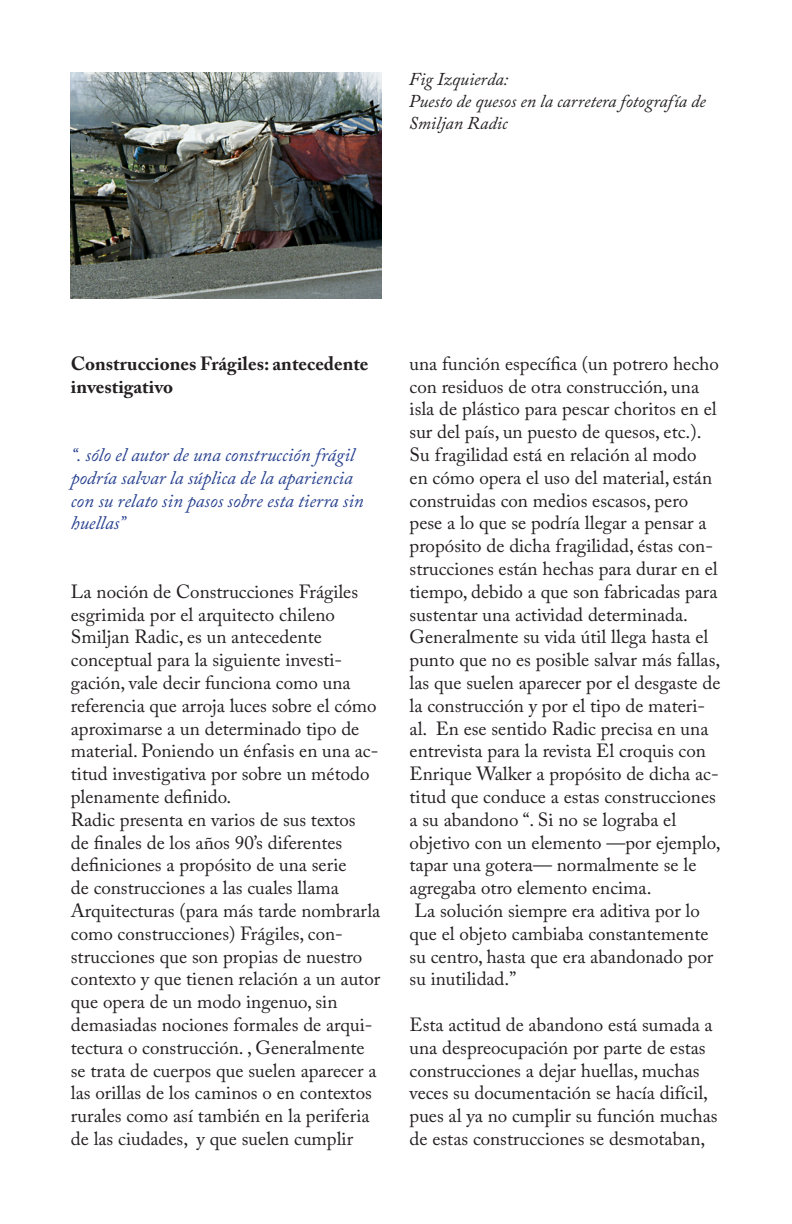
<style>
.page{position:relative;width:792px;height:1224px;background:#fff}
.page>*{position:absolute;margin:0;border:0;box-sizing:border-box;transform-origin:0 0}
.t1{font:19px/22.8px "Adobe Caslon Pro";color:#231f20}
.t2{font:italic 19px/22.8px "Adobe Caslon Pro";color:#253f8e}
.t3{font:700 19px/22.8px "Adobe Caslon Pro";color:#231f20}
.t4{font:italic 18px/22px "Adobe Caslon Pro";color:#231f20}
</style>
<div class="page">
<img style="left:71px;top:72px;width:311px;height:227px">
<p class="t4" style="left:409px;top:68px;width:299px">Fig Izquierda:<br>Puesto de quesos en la carretera fotografía de<br>Smiljan Radic</p>
<p class="t3" style="left:71px;top:352px;width:299px">Construcciones Frágiles: antecedente investigativo</p>
<p class="t2" style="left:71px;top:443px;width:294px">“. sólo el autor de una construcción frágil podría salvar la súplica de la apariencia con su relato sin pasos sobre esta tierra sin huellas”</p>
<p class="t1" style="left:71px;top:580px;width:311px">La noción de Construcciones Frágiles esgrimida por el arquitecto chileno Smiljan Radic, es un antecedente conceptual para la siguiente investi&shy;gación, vale decir funciona como una referencia que arroja luces sobre el cómo aproximarse a un determinado tipo de material. Poniendo un énfasis en una ac&shy;titud investigativa por sobre un método plenamente definido.<br>Radic presenta en varios de sus textos<br>de finales de los años 90’s diferentes definiciones a propósito de una serie<br>de construcciones a las cuales llama Arquitecturas (para más tarde nombrarla como construcciones) Frágiles, con&shy;strucciones que son propias de nuestro contexto y que tienen relación a un autor que opera de un modo ingenuo, sin demasiadas nociones formales de arqui&shy;tectura o construcción. , Generalmente se trata de cuerpos que suelen aparecer a las orillas de los caminos o en contextos rurales como así también en la periferia de las ciudades, y que suelen cumplir</p>
<p class="t1" style="left:410px;top:352px;width:312px">una función específica (un potrero hecho con residuos de otra construcción, una isla de plástico para pescar choritos en el sur del país, un puesto de quesos, etc.).<br>Su fragilidad está en relación al modo<br>en cómo opera el uso del material, están construidas con medios escasos, pero pese a lo que se podría llegar a pensar a propósito de dicha fragilidad, éstas con&shy;strucciones están hechas para durar en el tiempo, debido a que son fabricadas para sustentar una actividad determinada.<br>Generalmente su vida útil llega hasta el punto que no es posible salvar más fallas, las que suelen aparecer por el desgaste de la construcción y por el tipo de materi&shy;al. En ese sentido Radic precisa en una entrevista para la revista El croquis con Enrique Walker a propósito de dicha ac&shy;titud que conduce a estas construcciones a su abandono “. Si no se lograba el objetivo con un elemento —por ejemplo, tapar una gotera— normalmente se le agregaba otro elemento encima.<br>La solución siempre era aditiva por lo que el objeto cambiaba constantemente su centro, hasta que era abandonado por su inutilidad.”</p>
<p class="t1" style="left:410px;top:1013px;width:309px">Esta actitud de abandono está sumada a una despreocupación por parte de estas construcciones a dejar huellas, muchas veces su documentación se hacía difícil, pues al ya no cumplir su función muchas de estas construcciones se desmotaban,</p>
</div>
